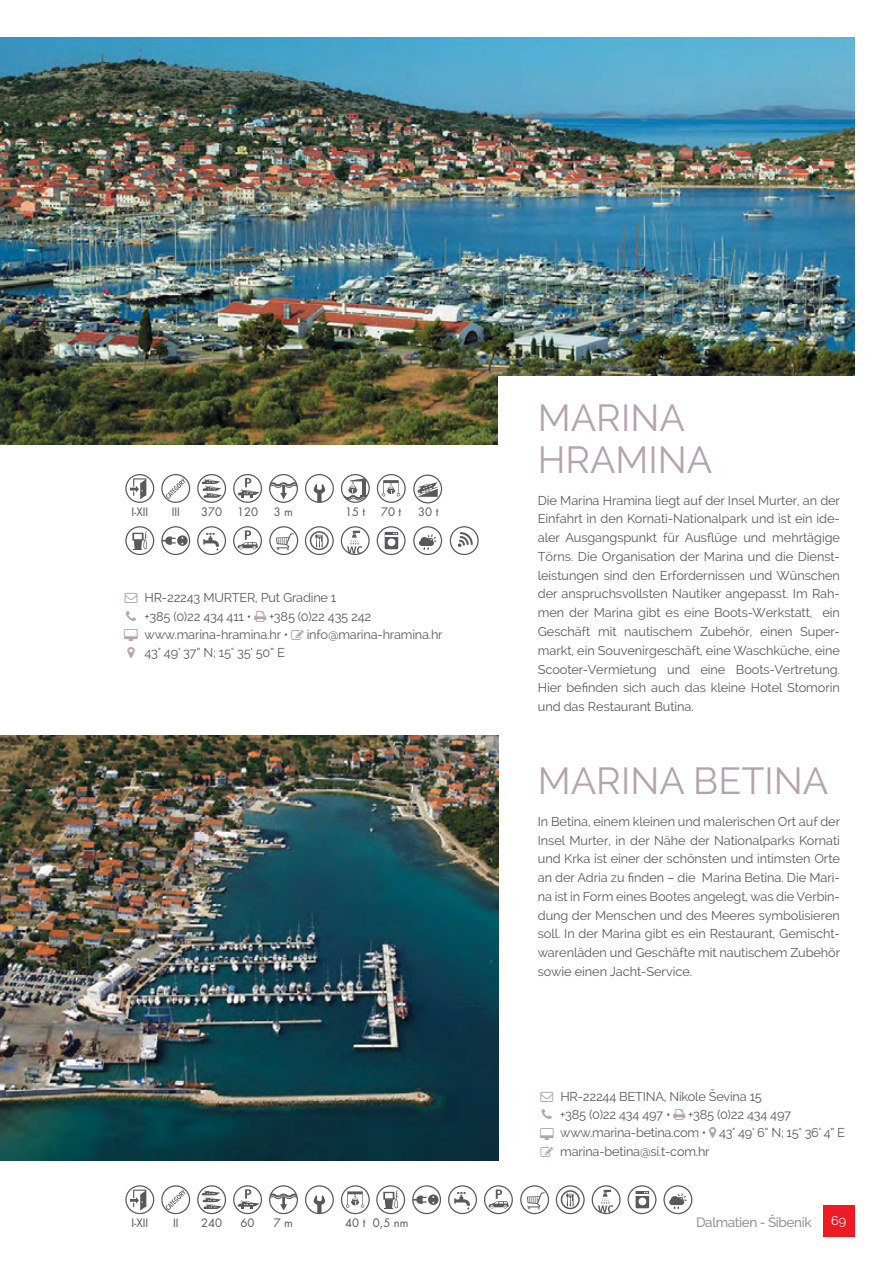
<style>
.page{position:relative;width:893px;height:1276px;background:#fff}
.page>*{position:absolute;margin:0;border:0;box-sizing:border-box;transform-origin:0 0}
.t1{font:37.5px/42px "Raleway";color:#b5a2aa}
.t2{font:500 13.5px "Raleway";letter-spacing:-.03em;color:#939598}
.t3{font:12.75px/18.8px "Raleway";letter-spacing:-.015em;color:#58595b}
.t4{font:12.75px "Raleway";color:#fff}
.t5{font:11.25px "Futura";color:#58595b}
</style>
<div class="page">
<div style="left:822px;top:1204px;width:32px;height:32px;background:#ed1c24"></div>
<img style="left:0;top:37px;width:854px;height:408px">
<img style="left:0;top:735px;width:498px;height:425px">
<div style="left:498px;top:375px;width:394px;height:286px;background:#fff"></div>
<svg style="left:130px;top:1189px;width:16px;height:21px"></svg>
<div style="left:125px;top:1184px;width:29px;height:29px;border:1px solid #58595b;border-radius:50%"></div>
<svg style="left:166px;top:1188px;width:19px;height:21px"></svg>
<div style="left:161px;top:1184px;width:29px;height:29px;border:1px solid #58595b;border-radius:50%"></div>
<svg style="left:201px;top:1189px;width:21px;height:19px"></svg>
<div style="left:197px;top:1184px;width:29px;height:29px;border:1px solid #58595b;border-radius:50%"></div>
<svg style="left:237px;top:1188px;width:22px;height:20px"></svg>
<div style="left:233px;top:1184px;width:29px;height:29px;border:1px solid #58595b;border-radius:50%"></div>
<svg style="left:269px;top:1192px;width:28px;height:18px"></svg>
<div style="left:269px;top:1184px;width:29px;height:29px;border:1px solid #58595b;border-radius:50%"></div>
<svg style="left:313px;top:1195px;width:12px;height:18px"></svg>
<div style="left:305px;top:1184px;width:29px;height:29px;border:1px solid #58595b;border-radius:50%"></div>
<svg style="left:346px;top:1191px;width:18px;height:16px"></svg>
<div style="left:341px;top:1184px;width:29px;height:29px;border:1px solid #58595b;border-radius:50%"></div>
<svg style="left:454px;top:1192px;width:16px;height:17px"></svg>
<div style="left:448px;top:1184px;width:29px;height:29px;border:1px solid #58595b;border-radius:50%"></div>
<svg style="left:488px;top:1189px;width:20px;height:19px"></svg>
<div style="left:484px;top:1184px;width:29px;height:29px;border:1px solid #58595b;border-radius:50%"></div>
<svg style="left:527px;top:1192px;width:17px;height:16px"></svg>
<div style="left:520px;top:1184px;width:29px;height:29px;border:1px solid #58595b;border-radius:50%"></div>
<svg style="left:560px;top:1189px;width:19px;height:19px"></svg>
<div style="left:555px;top:1184px;width:29px;height:29px;border:1px solid #58595b;border-radius:50%"></div>
<svg style="left:598px;top:1189px;width:15px;height:23px"></svg>
<div style="left:591px;top:1184px;width:29px;height:29px;border:1px solid #58595b;border-radius:50%"></div>
<svg style="left:635px;top:1191px;width:14px;height:16px"></svg>
<div style="left:627px;top:1184px;width:29px;height:29px;border:1px solid #58595b;border-radius:50%"></div>
<svg style="left:669px;top:1193px;width:17px;height:15px"></svg>
<div style="left:663px;top:1184px;width:29px;height:29px;border:1px solid #58595b;border-radius:50%"></div>
<svg style="left:414px;top:1194px;width:24px;height:10px"></svg>
<div style="left:412px;top:1184px;width:29px;height:29px;border:1px solid #58595b;border-radius:50%"></div>
<svg style="left:383px;top:1190px;width:15px;height:18px"></svg>
<div style="left:376px;top:1184px;width:29px;height:29px;border:1px solid #58595b;border-radius:50%"></div>
<svg style="left:130px;top:478px;width:16px;height:21px"></svg>
<div style="left:125px;top:474px;width:29px;height:29px;border:1px solid #58595b;border-radius:50%"></div>
<svg style="left:166px;top:478px;width:19px;height:20px"></svg>
<div style="left:161px;top:474px;width:29px;height:29px;border:1px solid #58595b;border-radius:50%"></div>
<svg style="left:201px;top:478px;width:21px;height:19px"></svg>
<div style="left:197px;top:474px;width:29px;height:29px;border:1px solid #58595b;border-radius:50%"></div>
<svg style="left:237px;top:478px;width:22px;height:19px"></svg>
<div style="left:233px;top:474px;width:29px;height:29px;border:1px solid #58595b;border-radius:50%"></div>
<svg style="left:269px;top:481px;width:28px;height:18px"></svg>
<div style="left:269px;top:474px;width:29px;height:29px;border:1px solid #58595b;border-radius:50%"></div>
<svg style="left:313px;top:484px;width:12px;height:17px"></svg>
<div style="left:305px;top:474px;width:29px;height:29px;border:1px solid #58595b;border-radius:50%"></div>
<svg style="left:203px;top:533px;width:16px;height:17px"></svg>
<div style="left:197px;top:526px;width:29px;height:29px;border:1px solid #58595b;border-radius:50%"></div>
<svg style="left:237px;top:530px;width:21px;height:19px"></svg>
<div style="left:233px;top:526px;width:29px;height:29px;border:1px solid #58595b;border-radius:50%"></div>
<svg style="left:276px;top:533px;width:18px;height:17px"></svg>
<div style="left:269px;top:526px;width:29px;height:29px;border:1px solid #58595b;border-radius:50%"></div>
<svg style="left:310px;top:531px;width:19px;height:19px"></svg>
<div style="left:305px;top:526px;width:29px;height:29px;border:1px solid #58595b;border-radius:50%"></div>
<svg style="left:347px;top:530px;width:15px;height:24px"></svg>
<div style="left:341px;top:526px;width:28px;height:29px;border:1px solid #58595b;border-radius:50%"></div>
<svg style="left:384px;top:532px;width:14px;height:17px"></svg>
<div style="left:376px;top:526px;width:29px;height:29px;border:1px solid #58595b;border-radius:50%"></div>
<svg style="left:419px;top:534px;width:17px;height:16px"></svg>
<div style="left:413px;top:526px;width:29px;height:29px;border:1px solid #58595b;border-radius:50%"></div>
<svg style="left:163px;top:535px;width:25px;height:11px"></svg>
<div style="left:161px;top:526px;width:29px;height:29px;border:1px solid #58595b;border-radius:50%"></div>
<svg style="left:132px;top:531px;width:16px;height:19px"></svg>
<div style="left:125px;top:526px;width:29px;height:29px;border:1px solid #58595b;border-radius:50%"></div>
<svg style="left:341px;top:478px;width:28px;height:23px"></svg>
<div style="left:341px;top:474px;width:29px;height:29px;border:1px solid #58595b;border-radius:50%"></div>
<svg style="left:382px;top:480px;width:18px;height:16px"></svg>
<div style="left:377px;top:474px;width:28px;height:29px;border:1px solid #58595b;border-radius:50%"></div>
<svg style="left:417px;top:482px;width:20px;height:14px"></svg>
<div style="left:413px;top:474px;width:29px;height:29px;border:1px solid #58595b;border-radius:50%"></div>
<div style="left:450px;top:526px;width:28px;height:29px;border:1px solid #58595b;border-radius:50%"></div>
<svg style="left:458px;top:532px;width:14px;height:15px"></svg>
<p class="t5" style="left:131px;top:505px;width:18px">I-XII</p>
<p class="t5" style="left:172px;top:505px;width:10px">III</p>
<p class="t5" style="left:201px;top:505px;width:22px">370</p>
<p class="t5" style="left:237px;top:505px;width:22px">120</p>
<p class="t5" style="left:274px;top:505px;width:21px">3 m</p>
<p class="t5" style="left:345px;top:505px;width:22px">15 t</p>
<p class="t5" style="left:381px;top:505px;width:22px">70 t</p>
<p class="t5" style="left:418px;top:506px;width:22px">30 t</p>
<p class="t3" style="left:144px;top:589px;width:193px;line-height:18.3px">HR-22243 MURTER, Put Gradine 1 +385 (0)22 434 411 •</p>
<p class="t3" style="left:144px;top:608px;width:228px;line-height:18.3px;text-indent:124px">+385 (0)22 435 242 www.marina-hramina.hr •</p>
<p class="t3" style="left:307px;top:626px;width:137px">info@marina-hramina.hr</p>
<p class="t3" style="left:144px;top:644px;width:142px">43° 49’ 37” N; 15° 35’ 50” E</p>
<h1 class="t1" style="left:537px;top:400px;width:176px">MARINA<br>HRAMINA</h1>
<p class="t3" style="left:537px;top:491px;width:304px;text-align:justify">Die Marina Hramina liegt auf der Insel Murter, an der Einfahrt in den Kornati-Nationalpark und ist ein ide&shy;aler Ausgangspunkt für Ausflüge und mehrtägige Törns. Die Organisation der Marina und die Dienst&shy;leistungen sind den Erfordernissen und Wünschen der anspruchsvollsten Nautiker angepasst. Im Rah&shy;men der Marina gibt es eine Boots-Werkstatt, ein Geschäft mit nautischem Zubehör, einen Super&shy;markt, ein Souvenirgeschäft, eine Waschküche, eine Scooter-Vermietung und eine Boots-Vertretung.<br>Hier befinden sich auch das kleine Hotel Stomorin und das Restaurant Butina.</p>
<h1 class="t1" style="left:537px;top:763px;width:292px">MARINA BETINA</h1>
<p class="t3" style="left:537px;top:812px;width:304px;text-align:justify">In Betina, einem kleinen und malerischen Ort auf der Insel Murter, in der Nähe der Nationalparks Kornati und Krka ist einer der schönsten und intimsten Orte an der Adria zu finden – die Marina Betina. Die Mari&shy;na ist in Form eines Bootes angelegt, was die Verbin&shy;dung der Menschen und des Meeres symbolisieren soll. In der Marina gibt es ein Restaurant, Gemischt&shy;warenläden und Geschäfte mit nautischem Zubehör sowie einen Jacht-Service.</p>
<p class="t3" style="left:560px;top:1087px;width:203px;line-height:18.3px">HR-22244 BETINA, Nikole Ševina 15 +385 (0)22 434 497 •</p>
<p class="t3" style="left:560px;top:1106px;width:286px;line-height:18.3px;text-indent:128px">+385 (0)22 434 497 www.marina-betina.com • 43° 49’ 6” N; 15° 36’ 4” E marina-betina@si.t-com.hr</p>
<p class="t5" style="left:131px;top:1216px;width:18px">I-XII</p>
<p class="t5" style="left:173px;top:1216px;width:7px">II</p>
<p class="t5" style="left:201px;top:1216px;width:22px">240</p>
<p class="t5" style="left:240px;top:1216px;width:15px">60</p>
<p class="t5" style="left:274px;top:1216px;width:21px">7 m</p>
<p class="t5" style="left:345px;top:1216px;width:65px">40 t 0,5 nm</p>
<p class="t2" style="left:696px;top:1216px;width:117px">Dalmatien - Šibenik</p>
<p class="t4" style="left:831px;top:1215px;width:17px">69</p>
</div>
